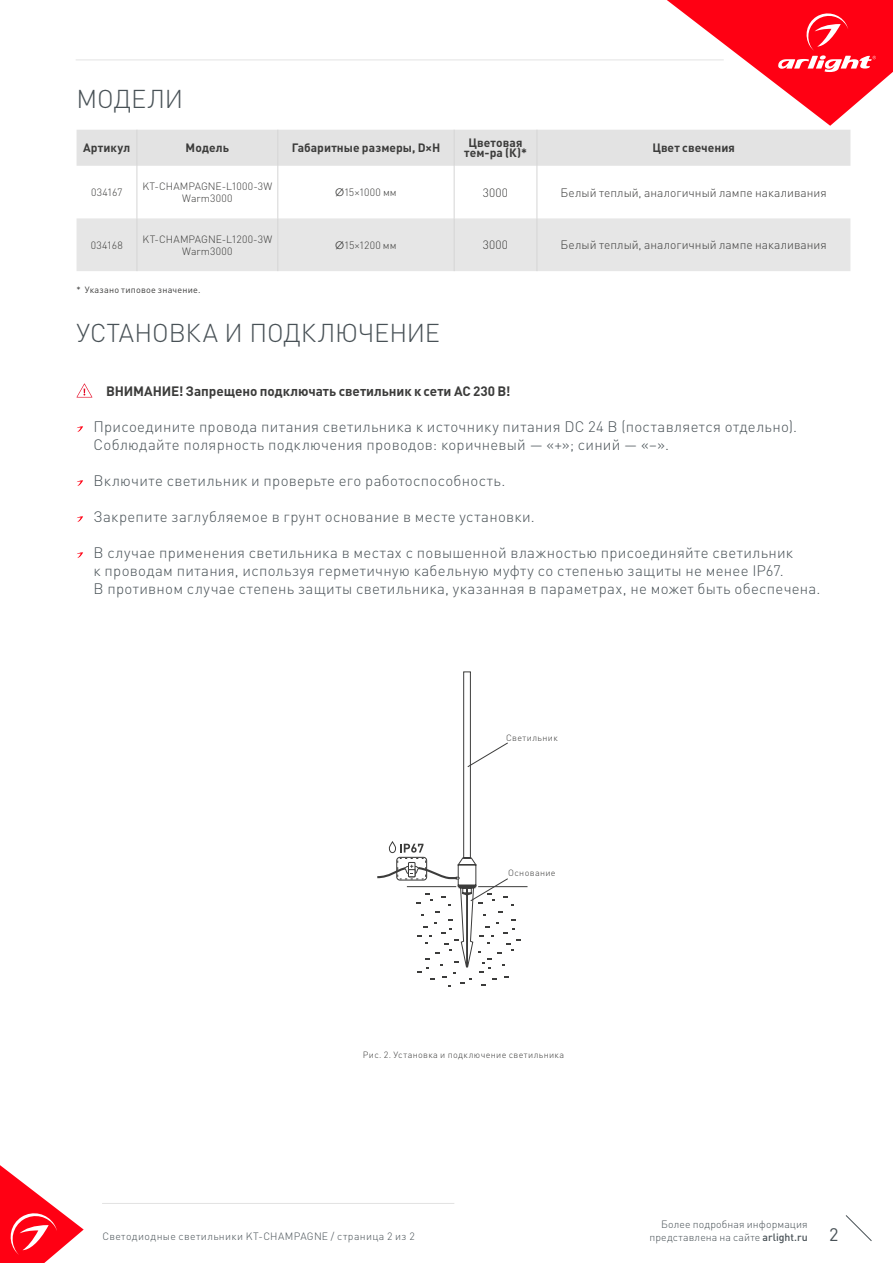
<style>
.page{position:relative;width:893px;height:1263px;background:#fff}
.page>*{position:absolute;margin:0;border:0;box-sizing:border-box;transform-origin:0 0}
.t1{font:300 25.5px "DIN Pro";letter-spacing:-.005em;color:#485156}
.t2{font:18px "DIN Pro";color:#485156}
.t3{font:300 15px/18px "DIN Pro";letter-spacing:.02em;color:#485156}
.t4{font:700 13.5px "DIN Pro";letter-spacing:-.005em;color:#3c3c3b}
.t5{font:300 12px "DIN Pro";letter-spacing:.005em;color:#3c3c3b}
.t6{font:700 12px/10.5px "DIN Pro";letter-spacing:.005em;color:#3c3c3b;text-align:center}
.t7{font:300 10.5px/12.6px "DIN Pro";letter-spacing:.025em;color:#485156;text-align:right}
.t8{font:300 10.5px/12px "DIN Pro";letter-spacing:.01em;color:#3c3c3b;text-align:center}
.t9{font:300 9px "DIN Pro";letter-spacing:.04em;color:#3c3c3b}
.t10{font:9px "DIN Pro";letter-spacing:.025em;color:#3c3c3b}
.s1{font-family:"Century Gothic";font-weight:400}
.s2{font-weight:500}
</style>
<div class="page">
<hr style="left:76px;top:60px;width:648px;height:1px;background:#e3e3e3">
<svg style="left:0;top:1165px;width:84px;height:98px"></svg>
<svg style="left:845px;top:1215px;width:27px;height:26px"></svg>
<hr style="left:102px;top:1203px;width:352px;height:1px;background:#e3e3e3">
<svg style="left:77px;top:0;width:816px;height:166px"></svg>
<div style="left:77px;top:218px;width:773px;height:53px;background:#e6e6e6"></div>
<hr style="left:137px;top:130px;width:1px;height:36px;background:#d5d5d5">
<hr style="left:277px;top:130px;width:1px;height:36px;background:#d5d5d5">
<hr style="left:454px;top:130px;width:1px;height:36px;background:#d5d5d5">
<hr style="left:537px;top:130px;width:1px;height:36px;background:#d5d5d5">
<hr style="left:137px;top:166px;width:1px;height:52px;background:#d5d5d5">
<hr style="left:277px;top:166px;width:1px;height:52px;background:#d5d5d5">
<hr style="left:454px;top:166px;width:1px;height:52px;background:#d5d5d5">
<hr style="left:537px;top:166px;width:1px;height:52px;background:#d5d5d5">
<hr style="left:137px;top:218px;width:1px;height:53px;background:#d5d5d5">
<hr style="left:277px;top:218px;width:1px;height:53px;background:#d5d5d5">
<hr style="left:454px;top:218px;width:1px;height:53px;background:#d5d5d5">
<hr style="left:537px;top:218px;width:1px;height:53px;background:#d5d5d5">
<svg style="left:77px;top:426px;width:6px;height:6px"></svg>
<svg style="left:77px;top:480px;width:6px;height:6px"></svg>
<svg style="left:77px;top:516px;width:6px;height:6px"></svg>
<svg style="left:77px;top:552px;width:6px;height:6px"></svg>
<hr style="left:478px;top:886px;width:49px;height:1px;background:#3c3c3b">
<svg style="left:377px;top:671px;width:144px;height:315px"></svg>
<svg style="left:77px;top:383px;width:15px;height:14px"></svg>
<h1 class="t1" style="left:77px;top:81px;width:108px">МОДЕЛИ</h1>
<p class="t6" style="left:83px;top:142px;width:49px">Артикул</p>
<p class="t6" style="left:186px;top:142px;width:45px">Модель</p>
<p class="t6" style="left:292px;top:142px;width:150px">Габаритные размеры, D×H</p>
<p class="t6" style="left:464px;top:137px;width:64px">Цветовая тем-ра (К)*</p>
<p class="t6" style="left:652px;top:142px;width:84px">Цвет свечения</p>
<p class="t8" style="left:91px;top:186px;width:33px">034167</p>
<p class="t8" style="left:142px;top:180px;width:131px">KT-CHAMPAGNE-L1000-3W<br>Warm3000</p>
<p class="t8" style="left:335px;top:186px;width:63px"><span class="s1">Ø</span>15×1000 мм</p>
<p class="t5" style="left:483px;top:184px;width:27px">3000</p>
<p class="t5" style="left:561px;top:184px;width:268px">Белый теплый, аналогичный лампе накаливания</p>
<p class="t8" style="left:91px;top:239px;width:34px">034168</p>
<p class="t8" style="left:142px;top:233px;width:131px">KT-CHAMPAGNE-L1200-3W<br>Warm3000</p>
<p class="t8" style="left:335px;top:239px;width:63px"><span class="s1">Ø</span>15×1200 мм</p>
<p class="t5" style="left:483px;top:237px;width:27px">3000</p>
<p class="t5" style="left:561px;top:237px;width:268px">Белый теплый, аналогичный лампе накаливания</p>
<p class="t10" style="left:77px;top:283px;width:125px">* Указано типовое значение.</p>
<h1 class="t1" style="left:77px;top:315px;width:365px">УСТАНОВКА И ПОДКЛЮЧЕНИЕ</h1>
<p class="t4" style="left:106px;top:382px;width:406px">ВНИМАНИЕ! Запрещено подключать светильник к сети АС 230 В!</p>
<p class="t3" style="left:94px;top:417px;width:705px">Присоедините провода питания светильника к источнику питания DC 24 В (поставляется отдельно).<br>Соблюдайте полярность подключения проводов: коричневый — «+»; синий — «–».</p>
<p class="t3" style="left:94px;top:471px;width:413px">Включите светильник и проверьте его работоспособность.</p>
<p class="t3" style="left:94px;top:507px;width:443px">Закрепите заглубляемое в грунт основание в месте установки.</p>
<p class="t3" style="left:94px;top:543px;width:728px">В случае применения светильника в местах с повышенной влажностью присоединяйте светильник<br>к проводам питания, используя герметичную кабельную муфту со степенью защиты не менее IP67.<br>В противном случае степень защиты светильника, указанная в параметрах, не может быть обеспечена.</p>
<p class="t9" style="left:506px;top:731px;width:53px">Светильник</p>
<p class="t9" style="left:508px;top:867px;width:49px">Основание</p>
<p class="t9" style="left:363px;top:1049px;width:203px">Рис. 2. Установка и подключение светильника</p>
<p class="t7" style="left:649px;top:1217px;width:160px">Более подробная информация представлена на сайте <span class="s2">arlight.ru</span></p>
<p class="t7" style="left:102px;top:1229px;width:314px">Светодиодные светильники KT-CHAMPAGNE / страница 2 из 2</p>
<p class="t2" style="left:829px;top:1222px;width:11px">2</p>
</div>
